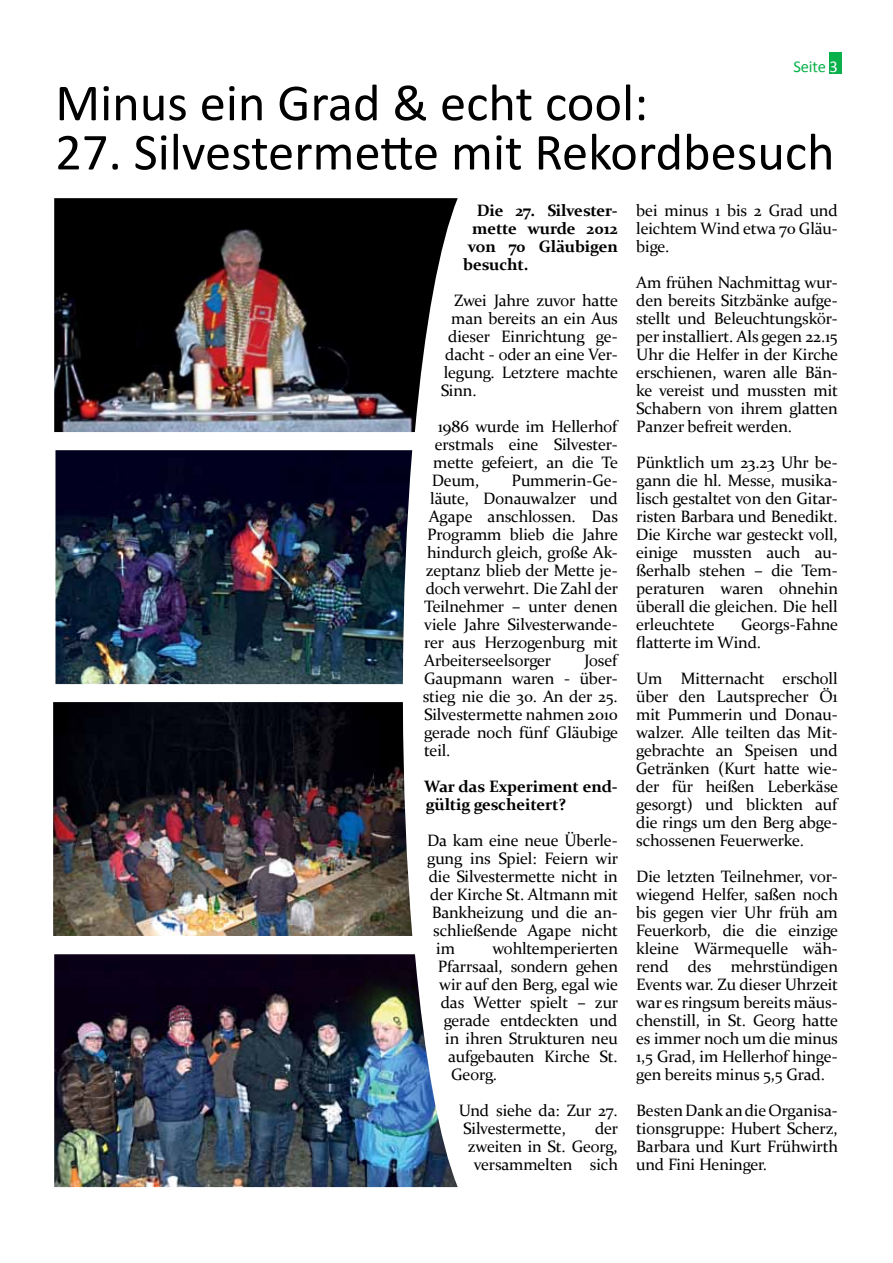
<style>
.page{position:relative;width:893px;height:1263px;background:#fff}
.page>*{position:absolute;margin:0;border:0;box-sizing:border-box;transform-origin:0 0}
.t1{font:52.5px "Calibri";color:#000}
.t2{font:16.5px/18px "Constantia";letter-spacing:-.01em;color:#000;text-align:justify}
.t3{font:700 16.5px/18px "Constantia";letter-spacing:-.01em;color:#000}
.t4{font:16.5px "Calibri";letter-spacing:-.01em;color:#0ab14b}
.s1{color:#fff}
</style>
<div class="page">
<div style="left:829px;top:52px;width:13px;height:21px;background:#0ab14b"></div>
<img style="left:54px;top:198px;width:404px;height:234px">
<img style="left:55px;top:450px;width:357px;height:234px">
<img style="left:53px;top:702px;width:359px;height:234px">
<img style="left:54px;top:954px;width:404px;height:233px">
<p class="t4" style="left:793px;top:56px;width:46px">Seite <span class="s1">3</span></p>
<h1 class="t1" style="left:55px;top:70px;width:594px">Minus ein Grad &amp; echt cool:</h1>
<h1 class="t1" style="left:55px;top:119px;width:781px">27. Silvestermette mit Rekordbesuch</h1>
<p class="t3" style="left:477px;top:201px;width:143px">Die 27. Silvester-</p>
<p class="t3" style="left:472px;top:219px;width:147px">mette wurde 2012</p>
<p class="t3" style="left:468px;top:237px;width:152px">von 70 Gläubigen</p>
<p class="t3" style="left:463px;top:255px;width:67px">besucht.</p>
<p class="t2" style="left:454px;top:291px;width:165px">Zwei Jahre zuvor hatte</p>
<p class="t2" style="left:451px;top:309px;width:168px">man bereits an ein Aus</p>
<p class="t2" style="left:448px;top:327px;width:171px">dieser Einrichtung ge-</p>
<p class="t2" style="left:445px;top:345px;width:174px">dacht - oder an eine Ver-</p>
<p class="t2" style="left:444px;top:363px;width:176px">legung. Letztere machte</p>
<p class="t2" style="left:441px;top:381px;width:37px">Sinn.</p>
<p class="t2" style="left:432px;top:417px;width:188px;text-indent:6px">1986 wurde im Hellerhof erstmals eine Silvester&shy;mette gefeiert, an die Te Deum,</p>
<p class="t2" style="left:512px;top:471px;width:108px">Pummerin-Ge-</p>
<p class="t2" style="left:430px;top:489px;width:189px">läute, Donauwalzer und</p>
<p class="t2" style="left:429px;top:507px;width:191px">Agape anschlossen. Das</p>
<p class="t2" style="left:427px;top:525px;width:192px">Programm blieb die Jahre</p>
<p class="t2" style="left:427px;top:543px;width:192px">hindurch gleich, große Ak-</p>
<p class="t2" style="left:426px;top:561px;width:193px">zeptanz blieb der Mette je-</p>
<p class="t2" style="left:426px;top:579px;width:194px">doch verwehrt. Die Zahl der</p>
<p class="t2" style="left:424px;top:597px;width:195px">Teilnehmer – unter denen</p>
<p class="t2" style="left:424px;top:615px;width:195px">viele Jahre Silvesterwande-</p>
<p class="t2" style="left:424px;top:633px;width:195px">rer aus Herzogenburg mit</p>
<p class="t2" style="left:424px;top:651px;width:129px">Arbeiterseelsorger</p>
<p class="t2" style="left:423px;top:651px;width:197px;text-indent:162px">Josef Gaupmann waren - über&shy;stieg nie die 30. An der 25.<br>Silvestermette nahmen 2010 gerade noch fünf Gläubige teil.</p>
<p class="t3" style="left:424px;top:777px;width:195px">War das Experiment end&shy;gültig gescheitert?</p>
<p class="t2" style="left:427px;top:831px;width:192px">Da kam eine neue Überle-</p>
<p class="t2" style="left:427px;top:849px;width:193px">gung ins Spiel: Feiern wir</p>
<p class="t2" style="left:429px;top:867px;width:191px">die Silvestermette nicht in</p>
<p class="t2" style="left:430px;top:885px;width:189px">der Kirche St. Altmann mit</p>
<p class="t2" style="left:432px;top:903px;width:187px">Bankheizung und die an-</p>
<p class="t2" style="left:433px;top:921px;width:186px">schließende Agape nicht</p>
<p class="t2" style="left:436px;top:939px;width:20px">im</p>
<p class="t2" style="left:492px;top:939px;width:127px">wohltemperierten</p>
<p class="t2" style="left:438px;top:957px;width:182px">Pfarrsaal, sondern gehen</p>
<p class="t2" style="left:439px;top:975px;width:180px">wir auf den Berg, egal wie</p>
<p class="t2" style="left:441px;top:993px;width:179px">das Wetter spielt – zur</p>
<p class="t2" style="left:444px;top:1011px;width:175px">gerade entdeckten und</p>
<p class="t2" style="left:445px;top:1029px;width:174px">in ihren Strukturen neu</p>
<p class="t2" style="left:448px;top:1047px;width:171px">aufgebauten Kirche St.</p>
<p class="t2" style="left:451px;top:1065px;width:47px">Georg.</p>
<p class="t2" style="left:459px;top:1101px;width:160px">Und siehe da: Zur 27.<br>Silvestermette,</p>
<p class="t2" style="left:468px;top:1119px;width:152px;text-align:right">der<br>zweiten in St. Georg, versammelten sich</p>
<p class="t2" style="left:636px;top:201px;width:203px">bei minus 1 bis 2 Grad und leichtem Wind etwa 70 Gläu&shy;bige.</p>
<p class="t2" style="left:636px;top:273px;width:203px">Am frühen Nachmittag wur&shy;den bereits Sitzbänke aufge&shy;stellt und Beleuchtungskör&shy;per installiert. Als gegen 22.15<br>Uhr die Helfer in der Kirche erschienen, waren alle Bän&shy;ke vereist und mussten mit Schabern von ihrem glatten Panzer befreit werden.</p>
<p class="t2" style="left:636px;top:453px;width:203px">Pünktlich um 23.23 Uhr be&shy;gann die hl. Messe, musika&shy;lisch gestaltet von den Gitar&shy;risten Barbara und Benedikt.<br>Die Kirche war gesteckt voll, einige mussten auch au&shy;ßerhalb stehen – die Tem&shy;peraturen waren ohnehin überall die gleichen. Die hell erleuchtete</p>
<p class="t2" style="left:636px;top:615px;width:203px;text-indent:105px">Georgs-Fahne flatterte im Wind.</p>
<p class="t2" style="left:636px;top:669px;width:203px">Um Mitternacht erscholl über den Lautsprecher Ö1 mit Pummerin und Donau&shy;walzer. Alle teilten das Mit&shy;gebrachte an Speisen und Getränken (Kurt hatte wie&shy;der für heißen Leberkäse gesorgt) und blickten auf die rings um den Berg abge&shy;schossenen Feuerwerke.</p>
<p class="t2" style="left:636px;top:867px;width:203px">Die letzten Teilnehmer, vor&shy;wiegend Helfer, saßen noch bis gegen vier Uhr früh am Feuerkorb, die die einzige kleine Wärmequelle wäh&shy;rend des mehrstündigen Events war. Zu dieser Uhrzeit war es ringsum bereits mäus&shy;chenstill, in St. Georg hatte es immer noch um die minus 1,5 Grad, im Hellerhof hinge&shy;gen bereits minus 5,5 Grad.</p>
<p class="t2" style="left:636px;top:1101px;width:203px">Besten Dank an die Organisa&shy;tionsgruppe: Hubert Scherz, Barbara und Kurt Frühwirth und Fini Heninger.</p>
</div>
